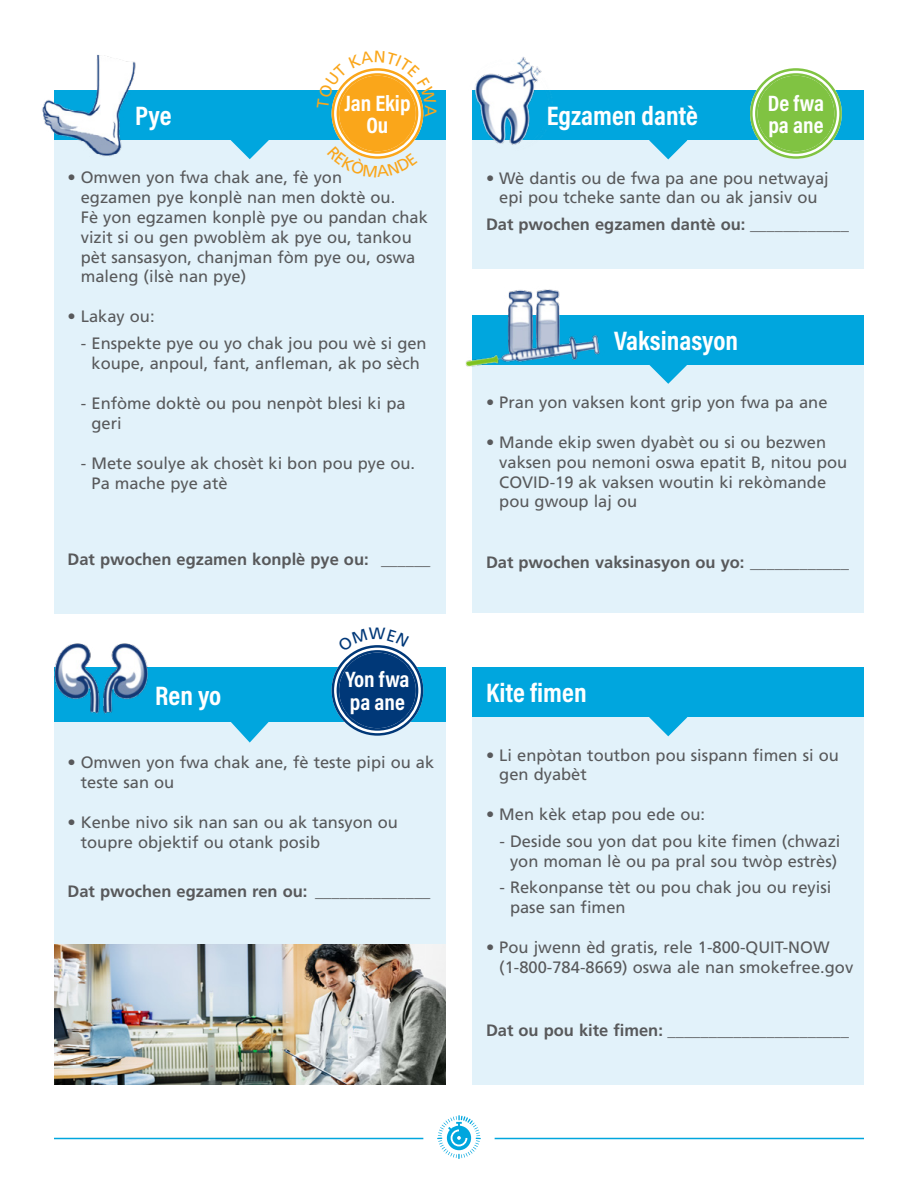
<style>
.page{position:relative;width:918px;height:1188px;background:#fff}
.page>*{position:absolute;margin:0;border:0;box-sizing:border-box;transform-origin:0 0}
.t1{font:27px "Acumin Variable Concept";color:#fff}
.t2{font:22.5px/22.5px "Acumin Variable Concept";color:#fff}
.t3{font:16.5px/19.8px "Frutiger LT Std";color:#58595b}
.t4{font:700 16.5px "Frutiger LT Std";color:#58595b}
.s1{font-weight:400}
.s2{font-weight:700}
</style>
<div class="page">
<hr style="left:54px;top:1138px;width:369px;height:1px;background:#00a6de">
<hr style="left:495px;top:1138px;width:369px;height:1px;background:#00a6de">
<svg style="left:437px;top:1115px;width:44px;height:44px"></svg>
<div style="left:54px;top:140px;width:392px;height:473px;background:#e2f2fa"></div>
<svg style="left:231px;top:140px;width:38px;height:19px"></svg>
<div style="left:54px;top:90px;width:392px;height:50px;background:#00a6de"></div>
<div style="left:472px;top:717px;width:392px;height:367px;background:#e2f2fa"></div>
<svg style="left:649px;top:717px;width:38px;height:19px"></svg>
<div style="left:472px;top:667px;width:392px;height:50px;background:#00a6de"></div>
<div style="left:472px;top:140px;width:392px;height:129px;background:#e2f2fa"></div>
<svg style="left:649px;top:140px;width:38px;height:19px"></svg>
<div style="left:472px;top:91px;width:392px;height:49px;background:#00a6de"></div>
<div style="left:472px;top:365px;width:392px;height:248px;background:#e2f2fa"></div>
<svg style="left:649px;top:365px;width:38px;height:19px"></svg>
<div style="left:472px;top:315px;width:392px;height:50px;background:#00a6de"></div>
<div style="left:754px;top:72px;width:84px;height:83px;background:#80c342;border-radius:50%"></div>
<div style="left:750px;top:68px;width:92px;height:91px;border:8px solid #fff;border-radius:50%"></div>
<div style="left:750px;top:68px;width:92px;height:91px;border:2px solid #80c342;border-radius:50%"></div>
<div style="left:755px;top:73px;width:82px;height:81px;border:2px solid #80c342;border-radius:50%"></div>
<img style="left:465px;top:289px;width:135px;height:78px">
<img style="left:472px;top:57px;width:86px;height:88px">
<img style="left:42px;top:54px;width:94px;height:103px">
<div style="left:54px;top:722px;width:392px;height:222px;background:#e2f2fa"></div>
<svg style="left:231px;top:722px;width:38px;height:21px"></svg>
<div style="left:54px;top:667px;width:392px;height:55px;background:#00a6de"></div>
<div style="left:335px;top:649px;width:85px;height:83px;background:#003878;border-radius:50%"></div>
<div style="left:332px;top:645px;width:91px;height:91px;border:8px solid #fff;border-radius:50%"></div>
<div style="left:332px;top:645px;width:91px;height:91px;border:2px solid #003878;border-radius:50%"></div>
<div style="left:337px;top:650px;width:81px;height:81px;border:2px solid #003878;border-radius:50%"></div>
<img style="left:54px;top:643px;width:94px;height:71px">
<img style="left:54px;top:944px;width:392px;height:140px">
<div style="left:335px;top:72px;width:85px;height:83px;background:#faa61a;border-radius:50%"></div>
<div style="left:332px;top:68px;width:91px;height:91px;border:8px solid #fff;border-radius:50%"></div>
<svg style="left:355px;top:645px;width:45px;height:6px"></svg>
<svg style="left:345px;top:146px;width:65px;height:13px"></svg>
<svg style="left:331px;top:68px;width:93px;height:49px"></svg>
<h1 class="t1" style="left:135px;top:97px;width:38px">Pye</h1>
<h2 class="t2" style="left:344px;top:91px;width:68px;text-align:center">Jan Ekip<br>Ou</h2>
<h1 class="t1" style="left:547px;top:97px;width:153px">Egzamen dantè</h1>
<h2 class="t2" style="left:768px;top:91px;width:58px">De fwa pa ane</h2>
<p class="t3" style="left:81px;top:168px;width:349px;text-indent:-13px">• Omwen yon fwa chak ane, fè yon<br>egzamen pye konplè nan men doktè ou.<br>Fè yon egzamen konplè pye ou pandan chak vizit si ou gen pwoblèm ak pye ou, tankou pèt sansasyon, chanjman fòm pye ou, oswa maleng (ilsè nan pye)</p>
<p class="t3" style="left:68px;top:307px;width:89px">• Lakay ou:</p>
<p class="t3" style="left:81px;top:333px;width:347px;text-align:center">- Enspekte pye ou yo chak jou pou wè si gen koupe, anpoul, fant, anfleman, ak po sèch</p>
<p class="t3" style="left:92px;top:393px;width:316px;text-indent:-11px">- Enfòme doktè ou pou nenpòt blesi ki pa geri</p>
<p class="t3" style="left:92px;top:453px;width:325px;text-indent:-11px">- Mete soulye ak chosèt ki bon pou pye ou.<br>Pa mache pye atè</p>
<p class="t3" style="left:486px;top:168px;width:344px;text-align:center">• Wè dantis ou de fwa pa ane pou netwayaj epi pou tcheke sante dan ou ak jansiv ou</p>
<p class="t4" style="left:486px;top:215px;width:365px">Dat pwochen egzamen dantè ou: <span class="s1">____________</span></p>
<h1 class="t1" style="left:614px;top:322px;width:125px">Vaksinasyon</h1>
<p class="t3" style="left:486px;top:392px;width:343px">• Pran yon vaksen kont grip yon fwa pa ane</p>
<p class="t3" style="left:499px;top:433px;width:349px;text-indent:-13px">• Mande ekip swen dyabèt ou si ou bezwen vaksen pou nemoni oswa epatit B, nitou pou COVID-19 ak vaksen woutin ki rekòmande pou gwoup laj ou</p>
<p class="t4" style="left:68px;top:550px;width:365px">Dat pwochen egzamen konplè pye ou: ______</p>
<p class="t4" style="left:486px;top:552px;width:365px">Dat pwochen vaksinasyon ou yo: <span class="s1">____________</span></p>
<h1 class="t1" style="left:155px;top:677px;width:68px">Ren yo</h1>
<h2 class="t2" style="left:345px;top:667px;width:66px">Yon fwa pa ane</h2>
<h1 class="t1" style="left:486px;top:674px;width:102px">Kite fimen</h1>
<p class="t3" style="left:81px;top:752px;width:355px;text-indent:-13px">• Omwen yon fwa chak ane, fè teste pipi ou ak teste san ou</p>
<p class="t3" style="left:81px;top:812px;width:319px;text-indent:-13px">• Kenbe nivo sik nan san ou ak tansyon ou toupre objektif ou otank posib</p>
<p class="t4" style="left:68px;top:882px;width:365px">Dat pwochen egzamen ren ou: <span class="s1">______________</span></p>
<p class="t3" style="left:499px;top:745px;width:341px;text-indent:-13px">• Li enpòtan toutbon pou sispann fimen si ou gen dyabèt</p>
<p class="t3" style="left:486px;top:805px;width:221px">• Men kèk etap pou ede ou:</p>
<p class="t3" style="left:499px;top:831px;width:343px;text-align:center">- Deside sou yon dat pou kite fimen (chwazi yon moman lè ou pa pral sou twòp estrès)</p>
<p class="t3" style="left:510px;top:878px;width:323px;text-indent:-11px">- Rekonpanse tèt ou pou chak jou ou reyisi pase san fimen</p>
<p class="t3" style="left:499px;top:938px;width:355px;text-indent:-13px">• Pou jwenn èd gratis, rele 1-800-QUIT-NOW (1-800-784-8669) oswa ale nan smokefree.gov</p>
<p class="t3" style="left:486px;top:1020px;width:365px"><span class="s2">Dat ou pou kite fimen:</span> ______________________</p>
</div>
